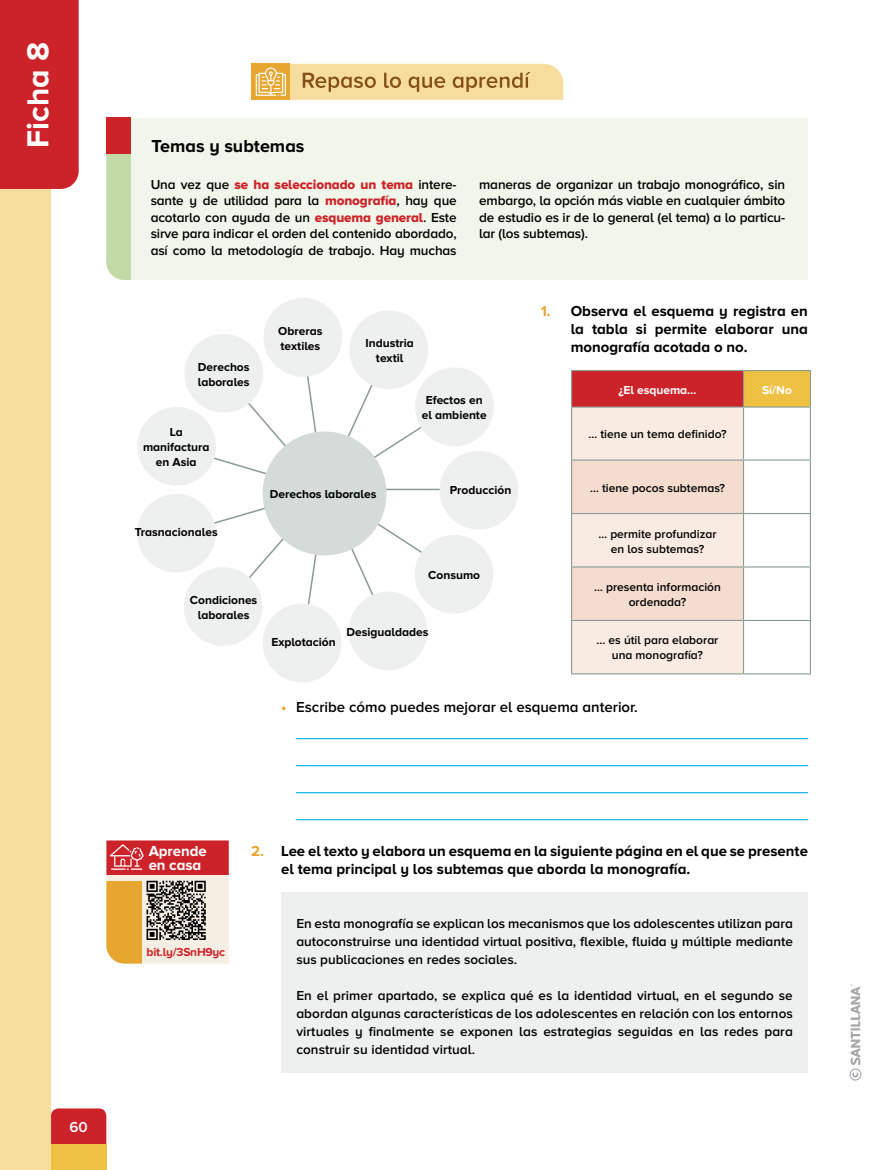
<style>
.page{position:relative;width:893px;height:1170px;background:#fff}
.page>*{position:absolute;margin:0;border:0;box-sizing:border-box;transform-origin:0 0}
.t1{font:700 31.5px "Proxima Nova A";color:#fff}
.t2{font:700 18px "Proxima Nova A";color:#000}
.t3{font:700 15px/18px "Proxima Nova A";color:#000;text-align:justify}
.t4{font:600 15px "Proxima Nova A";color:#000}
.t5{font:700 15px/13.5px "Proxima Nova A";letter-spacing:-.005em;color:#fff}
.t6{font:600 15px "Proxima Nova A";color:#fff}
.t7{font:600 13.5px/16.5px "Proxima Nova A";letter-spacing:-.005em;color:#000;text-align:justify}
.t8{font:13.5px "Proxima Nova A Extrabld";letter-spacing:-.01em;color:#cc2229}
.t9{font:700 12px/15px "Proxima Nova A";color:#000;text-align:center}
.t10{font:600 12px/15px "Proxima Nova A";color:#000;text-align:center}
.t11{font:700 12px "Proxima Nova A";color:#fff}
.t12{font:700 12px "Proxima Nova A";letter-spacing:-.02em;color:#cc2229}
.s1{font-family:"Proxima Nova A";font-weight:600;color:#000}
.s2{font-family:"Proxima Nova A Extrabld";font-weight:400;color:#cc2229}
.s3{color:#e6a630}
.s4{font-weight:700;color:#e6a630}
</style>
<div class="page">
<div style="left:0;top:172px;width:51px;height:997px;background:#f7dd9d"></div>
<div style="left:0;top:0;width:79px;height:189px;background:#cc2229"></div>
<div style="left:51px;top:1108px;width:55px;height:36px;background:#cc2229"></div>
<div style="left:51px;top:1144px;width:55px;height:25px;background:#efc143"></div>
<div style="left:131px;top:118px;width:677px;height:162px;background:#f0f6ea"></div>
<div style="left:106px;top:154px;width:25px;height:126px;background:#c1daa6"></div>
<div style="left:106px;top:118px;width:25px;height:36px;background:#cc2229"></div>
<svg style="left:251px;top:64px;width:312px;height:36px;background:#e9c987"></svg>
<hr style="left:296px;top:738px;width:512px;height:1px;background:#00acec">
<hr style="left:296px;top:765px;width:512px;height:1px;background:#00acec">
<hr style="left:296px;top:792px;width:512px;height:1px;background:#00acec">
<hr style="left:296px;top:819px;width:512px;height:1px;background:#00acec">
<div style="left:572px;top:370px;width:171px;height:37px;background:#cc2229"></div>
<div style="left:743px;top:370px;width:67px;height:37px;background:#efc143"></div>
<svg style="left:572px;top:407px;width:238px;height:266px"></svg>
<hr style="left:571px;top:406px;width:172px;height:1px;background:#8b9a94">
<hr style="left:571px;top:407px;width:1px;height:52px;background:#8b9a94">
<hr style="left:743px;top:407px;width:1px;height:52px;background:#8b9a94">
<hr style="left:571px;top:459px;width:172px;height:1px;background:#8b9a94">
<hr style="left:571px;top:460px;width:1px;height:53px;background:#8b9a94">
<hr style="left:743px;top:460px;width:1px;height:53px;background:#8b9a94">
<hr style="left:571px;top:513px;width:172px;height:1px;background:#8b9a94">
<hr style="left:571px;top:514px;width:1px;height:52px;background:#8b9a94">
<hr style="left:743px;top:514px;width:1px;height:52px;background:#8b9a94">
<hr style="left:571px;top:566px;width:172px;height:1px;background:#8b9a94">
<hr style="left:571px;top:567px;width:1px;height:53px;background:#8b9a94">
<hr style="left:743px;top:567px;width:1px;height:53px;background:#8b9a94">
<hr style="left:571px;top:620px;width:172px;height:1px;background:#8b9a94">
<hr style="left:571px;top:621px;width:1px;height:52px;background:#8b9a94">
<hr style="left:743px;top:621px;width:1px;height:52px;background:#8b9a94">
<hr style="left:571px;top:673px;width:172px;height:1px;background:#8b9a94">
<hr style="left:810px;top:407px;width:1px;height:52px;background:#8b9a94">
<hr style="left:743px;top:459px;width:68px;height:1px;background:#8b9a94">
<hr style="left:810px;top:460px;width:1px;height:53px;background:#8b9a94">
<hr style="left:743px;top:513px;width:68px;height:1px;background:#8b9a94">
<hr style="left:810px;top:514px;width:1px;height:52px;background:#8b9a94">
<hr style="left:743px;top:566px;width:68px;height:1px;background:#8b9a94">
<hr style="left:810px;top:567px;width:1px;height:53px;background:#8b9a94">
<hr style="left:743px;top:620px;width:68px;height:1px;background:#8b9a94">
<hr style="left:810px;top:621px;width:1px;height:52px;background:#8b9a94">
<hr style="left:743px;top:673px;width:68px;height:1px;background:#8b9a94">
<hr style="left:571px;top:370px;width:172px;height:1px;background:#8b9a94">
<hr style="left:571px;top:371px;width:1px;height:35px;background:#8b9a94">
<hr style="left:743px;top:370px;width:68px;height:1px;background:#8b9a94">
<hr style="left:743px;top:371px;width:1px;height:35px;background:#8b9a94">
<hr style="left:743px;top:406px;width:68px;height:1px;background:#8b9a94">
<hr style="left:810px;top:371px;width:1px;height:35px;background:#8b9a94">
<div style="left:281px;top:892px;width:527px;height:180px;background:#edf0ee"></div>
<div style="left:440px;top:451px;width:78px;height:78px;background:#edf0ee;border-radius:50%"></div>
<svg style="left:137px;top:298px;width:361px;height:384px"></svg>
<div style="left:263px;top:431px;width:124px;height:124px;background:#d4dbd8;border-radius:50%"></div>
<svg style="left:106px;top:840px;width:123px;height:123px;background:#cb9078"></svg>
<svg style="left:849px;top:984px;width:12px;height:96px"></svg>
<h1 class="t1" style="left:20px;top:148px;width:107px;rotate:-90deg">Ficha 8</h1>
<h2 class="t2" style="left:152px;top:136px;width:154px">Temas y subtemas</h2>
<p class="t8" style="left:151px;top:176px;width:307px"><span class="s1">Una vez que</span> se ha seleccionado un tema <span class="s1">intere-</span></p>
<p class="t7" style="left:151px;top:192px;width:308px">sante y de utilidad para la <span class="s2">monografía</span>, hay que acotarlo con ayuda de un <span class="s2">esquema general</span>. Este sirve para indicar el orden del contenido abordado, así como la metodología de trabajo. Hay muchas</p>
<p class="t7" style="left:479px;top:175px;width:308px">maneras de organizar un trabajo monográfico, sin embargo, la opción más viable en cualquier ámbito de estudio es ir de lo general (el tema) a lo particu&shy;lar (los subtemas).</p>
<p class="t9" style="left:198px;top:359px;width:53px;text-align:left">Derechos laborales</p>
<p class="t9" style="left:143px;top:424px;width:68px">La manifactura en Asia</p>
<p class="t9" style="left:135px;top:524px;width:85px">Trasnacionales</p>
<p class="t9" style="left:278px;top:323px;width:46px;text-align:left">Obreras textiles</p>
<p class="t9" style="left:365px;top:335px;width:50px">Industria textil</p>
<p class="t9" style="left:422px;top:392px;width:66px">Efectos en el ambiente</p>
<p class="t9" style="left:270px;top:486px;width:108px">Derechos laborales</p>
<p class="t9" style="left:450px;top:482px;width:63px">Producción</p>
<p class="t9" style="left:190px;top:592px;width:69px">Condiciones laborales</p>
<p class="t9" style="left:428px;top:567px;width:53px">Consumo</p>
<p class="t9" style="left:271px;top:634px;width:66px">Explotación</p>
<p class="t9" style="left:347px;top:624px;width:84px">Desigualdades</p>
<p class="t3" style="left:571px;top:302px;width:239px;text-indent:-30px"><span class="s3">1.</span> Observa el esquema y registra en la tabla si permite elaborar una monografía acotada o no.</p>
<p class="t11" style="left:619px;top:382px;width:79px">¿El esquema…</p>
<p class="t11" style="left:762px;top:382px;width:31px">Sí/No</p>
<p class="t10" style="left:589px;top:426px;width:139px">… tiene un tema definido?</p>
<p class="t10" style="left:590px;top:480px;width:136px">… tiene pocos subtemas?</p>
<p class="t10" style="left:598px;top:525px;width:120px">… permite profundizar en los subtemas?</p>
<p class="t10" style="left:594px;top:579px;width:128px">… presenta información ordenada?</p>
<p class="t10" style="left:597px;top:632px;width:123px">... es útil para elaborar una monografía?</p>
<p class="t4" style="left:281px;top:698px;width:358px"><span class="s4">•</span> Escribe cómo puedes mejorar el esquema anterior.</p>
<p class="t6" style="left:70px;top:1118px;width:20px">60</p>
<p class="t5" style="left:149px;top:844px;width:60px">Aprende en casa</p>
<p class="t12" style="left:147px;top:945px;width:80px">bit.ly/3SnH9yc</p>
<p class="t3" style="left:281px;top:842px;width:528px;text-indent:-30px"><span class="s3">2.</span> Lee el texto y elabora un esquema en la siguiente página en el que se presente el tema principal y los subtemas que aborda la monografía.</p>
<p class="t7" style="left:296px;top:914px;width:498px;line-height:18px">En esta monografía se explican los mecanismos que los adolescentes utilizan para autoconstruirse una identidad virtual positiva, flexible, fluida y múltiple mediante sus publicaciones en redes sociales.</p>
<p class="t7" style="left:296px;top:986px;width:498px;line-height:18px">En el primer apartado, se explica qué es la identidad virtual, en el segundo se abordan algunas características de los adolescentes en relación con los entornos virtuales y finalmente se exponen las estrategias seguidas en las redes para construir su identidad virtual.</p>
</div>
